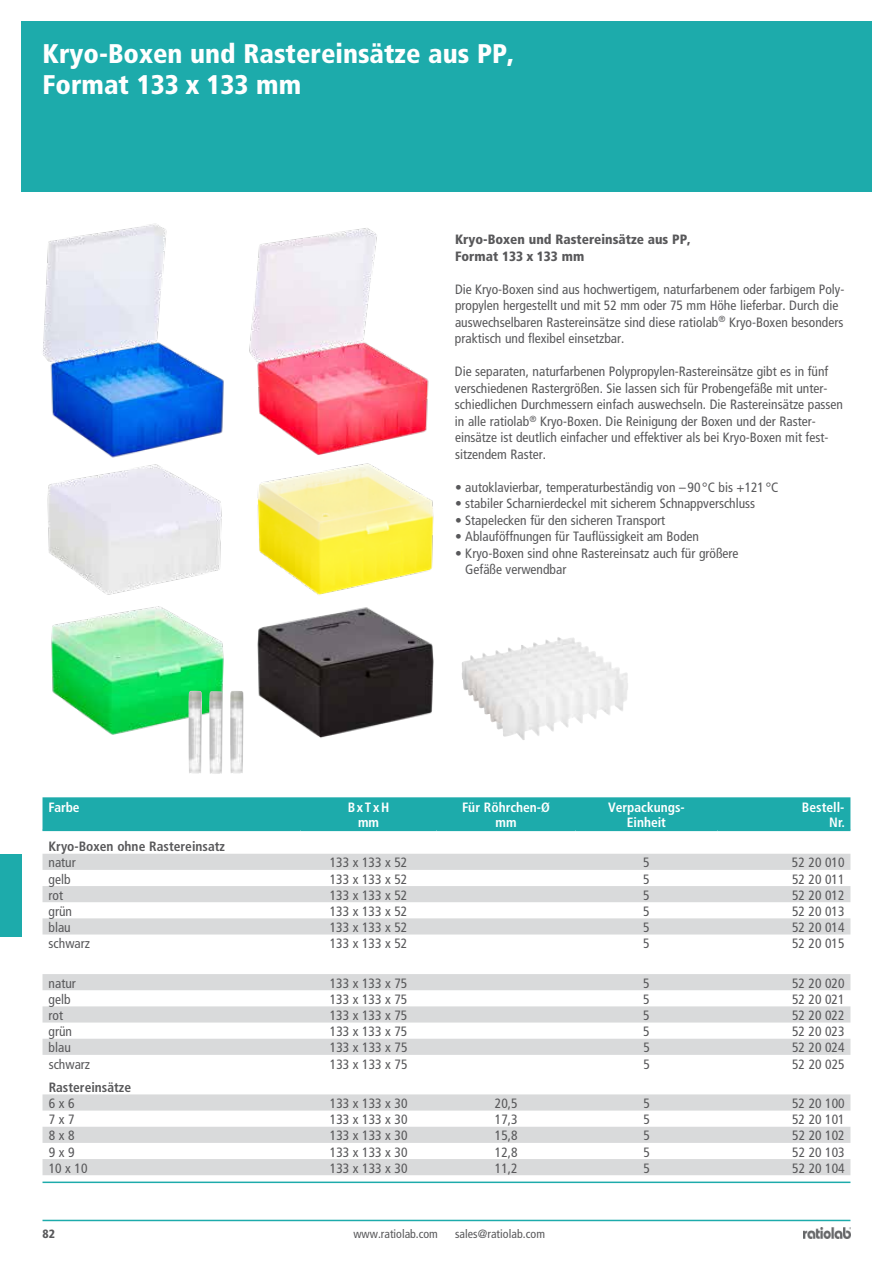
<style>
.page{position:relative;width:893px;height:1263px;background:#fff}
.page>*{position:absolute;margin:0;border:0;box-sizing:border-box;transform-origin:0 0}
.t1{font:900 condensed 27px/31.5px "Frutiger";color:#fff}
.t2{font:condensed 13.5px/16.5px "Frutiger";color:#58585a}
.t3{font:700 condensed 13.5px/15px "Frutiger";color:#fff;text-align:center}
.t4{font:900 condensed 13.5px/16.5px "Frutiger";color:#58585a}
.t5{font:700 condensed 13.5px "Frutiger";color:#58585a}
.t6{font:condensed 13.5px "Frutiger";color:#58585a}
.t7{font:condensed 12px "Frutiger";letter-spacing:.005em;color:#58585a}
.t8{font:900 condensed 12px "Frutiger";color:#58585a}
</style>
<div class="page">
<div style="left:21px;top:21px;width:851px;height:170px;background:#1dabab"></div>
<hr style="left:43px;top:1220px;width:807px;height:1px;background:#1dabab">
<div style="left:0;top:855px;width:21px;height:82px;background:#1dabab"></div>
<svg style="left:803px;top:1227px;width:48px;height:12px"></svg>
<img style="left:804px;top:1228px;width:46px;height:10px">
<img style="left:257px;top:467px;width:177px;height:128px">
<img style="left:47px;top:464px;width:175px;height:130px">
<img style="left:249px;top:228px;width:180px;height:239px">
<img style="left:462px;top:637px;width:111px;height:103px">
<img style="left:43px;top:223px;width:181px;height:235px">
<img style="left:51px;top:594px;width:173px;height:154px">
<img style="left:257px;top:607px;width:177px;height:131px">
<img style="left:189px;top:691px;width:13px;height:83px">
<img style="left:209px;top:691px;width:14px;height:83px">
<img style="left:230px;top:691px;width:14px;height:83px">
<hr style="left:43px;top:1181px;width:807px;height:2px;background:#1dabab">
<div style="left:43px;top:797px;width:807px;height:32px;background:#1dabab"></div>
<svg style="left:43px;top:854px;width:807px;height:321px"></svg>
<hr style="left:43px;top:829px;width:257px;height:2px;background:#1dabab">
<hr style="left:300px;top:829px;width:137px;height:2px;background:#1dabab">
<hr style="left:437px;top:829px;width:138px;height:2px;background:#1dabab">
<hr style="left:575px;top:829px;width:142px;height:2px;background:#1dabab">
<hr style="left:717px;top:829px;width:133px;height:2px;background:#1dabab">
<h1 class="t1" style="left:43px;top:38px;width:473px">Kryo-Boxen und Rastereinsätze aus PP,<br>Format 133 x 133 mm</h1>
<p class="t4" style="left:455px;top:231px;width:237px">Kryo-Boxen und Rastereinsätze aus PP,<br>Format 133 x 133 mm</p>
<p class="t2" style="left:455px;top:281px;width:391px">Die Kryo-Boxen sind aus hochwertigem, naturfarbenem oder farbigem Poly&shy;propylen hergestellt und mit 52 mm oder 75 mm Höhe lieferbar. Durch die auswechselbaren Rastereinsätze sind diese ratiolab<sup>®</sup> Kryo-Boxen besonders praktisch und flexibel einsetzbar.</p>
<p class="t2" style="left:455px;top:364px;width:390px">Die separaten, naturfarbenen Polypropylen-Rastereinsätze gibt es in fünf verschiedenen Rastergrößen. Sie lassen sich für Probengefäße mit unter&shy;schiedlichen Durchmessern einfach auswechseln. Die Rastereinsätze passen in alle ratiolab<sup>®</sup> Kryo-Boxen. Die Reinigung der Boxen und der Raster&shy;einsätze ist deutlich einfacher und effektiver als bei Kryo-Boxen mit fest&shy;sitzendem Raster.</p>
<p class="t2" style="left:455px;top:479px;width:325px">• autoklavierbar, temperaturbeständig von –90 °C bis +121 °C</p>
<p class="t2" style="left:455px;top:496px;width:302px">• stabiler Scharnierdeckel mit sicherem Schnappverschluss</p>
<p class="t2" style="left:455px;top:512px;width:212px">• Stapelecken für den sicheren Transport</p>
<p class="t2" style="left:455px;top:529px;width:246px">• Ablauföffnungen für Tauflüssigkeit am Boden</p>
<p class="t2" style="left:465px;top:545px;width:275px;text-indent:-10px">• Kryo-Boxen sind ohne Rastereinsatz auch für größere<br>Gefäße verwendbar</p>
<p class="t3" style="left:49px;top:800px;width:32px">Farbe</p>
<p class="t3" style="left:348px;top:800px;width:43px">BxTxH mm</p>
<p class="t3" style="left:462px;top:800px;width:89px">Für Röhrchen-Ø mm</p>
<p class="t3" style="left:608px;top:800px;width:78px">Verpackungs-<br>Einheit</p>
<p class="t3" style="left:802px;top:800px;width:45px;text-align:right">Bestell-<br>Nr.</p>
<p class="t5" style="left:49px;top:838px;width:178px">Kryo-Boxen ohne Rastereinsatz</p>
<p class="t2" style="left:49px;top:854px;width:29px">natur</p>
<p class="t2" style="left:330px;top:854px;width:79px">133 x 133 x 52</p>
<p class="t6" style="left:643px;top:855px;width:8px">5</p>
<p class="t2" style="left:792px;top:854px;width:54px">52 20 010</p>
<p class="t2" style="left:49px;top:871px;width:23px">gelb</p>
<p class="t2" style="left:330px;top:871px;width:79px">133 x 133 x 52</p>
<p class="t6" style="left:643px;top:871px;width:8px">5</p>
<p class="t2" style="left:792px;top:871px;width:54px">52 20 011</p>
<p class="t2" style="left:49px;top:887px;width:16px">rot</p>
<p class="t2" style="left:330px;top:887px;width:79px">133 x 133 x 52</p>
<p class="t6" style="left:643px;top:887px;width:8px">5</p>
<p class="t2" style="left:792px;top:887px;width:54px">52 20 012</p>
<p class="t2" style="left:49px;top:903px;width:25px">grün</p>
<p class="t2" style="left:330px;top:903px;width:79px">133 x 133 x 52</p>
<p class="t6" style="left:643px;top:903px;width:8px">5</p>
<p class="t2" style="left:792px;top:903px;width:54px">52 20 013</p>
<p class="t2" style="left:49px;top:919px;width:24px">blau</p>
<p class="t2" style="left:330px;top:919px;width:79px">133 x 133 x 52</p>
<p class="t6" style="left:643px;top:919px;width:8px">5</p>
<p class="t2" style="left:792px;top:919px;width:54px">52 20 014</p>
<p class="t2" style="left:49px;top:935px;width:43px">schwarz</p>
<p class="t2" style="left:330px;top:935px;width:79px">133 x 133 x 52</p>
<p class="t6" style="left:643px;top:935px;width:8px">5</p>
<p class="t2" style="left:792px;top:935px;width:54px">52 20 015</p>
<p class="t2" style="left:49px;top:975px;width:29px">natur</p>
<p class="t2" style="left:330px;top:975px;width:79px">133 x 133 x 75</p>
<p class="t6" style="left:643px;top:975px;width:8px">5</p>
<p class="t2" style="left:792px;top:975px;width:54px">52 20 020</p>
<p class="t2" style="left:49px;top:991px;width:23px">gelb</p>
<p class="t2" style="left:330px;top:991px;width:79px">133 x 133 x 75</p>
<p class="t6" style="left:643px;top:991px;width:8px">5</p>
<p class="t2" style="left:792px;top:991px;width:54px">52 20 021</p>
<p class="t2" style="left:49px;top:1007px;width:16px">rot</p>
<p class="t2" style="left:330px;top:1007px;width:79px">133 x 133 x 75</p>
<p class="t6" style="left:643px;top:1007px;width:8px">5</p>
<p class="t2" style="left:792px;top:1007px;width:54px">52 20 022</p>
<p class="t2" style="left:49px;top:1023px;width:25px">grün</p>
<p class="t2" style="left:330px;top:1023px;width:79px">133 x 133 x 75</p>
<p class="t6" style="left:643px;top:1024px;width:8px">5</p>
<p class="t2" style="left:792px;top:1023px;width:54px">52 20 023</p>
<p class="t2" style="left:49px;top:1039px;width:24px">blau</p>
<p class="t2" style="left:330px;top:1039px;width:79px">133 x 133 x 75</p>
<p class="t6" style="left:643px;top:1040px;width:8px">5</p>
<p class="t2" style="left:792px;top:1039px;width:54px">52 20 024</p>
<p class="t2" style="left:49px;top:1056px;width:43px">schwarz</p>
<p class="t2" style="left:330px;top:1056px;width:79px">133 x 133 x 75</p>
<p class="t6" style="left:643px;top:1056px;width:8px">5</p>
<p class="t2" style="left:792px;top:1056px;width:54px">52 20 025</p>
<p class="t5" style="left:49px;top:1079px;width:84px">Rastereinsätze</p>
<p class="t2" style="left:49px;top:1095px;width:27px">6 x 6</p>
<p class="t2" style="left:330px;top:1095px;width:79px">133 x 133 x 30</p>
<p class="t6" style="left:495px;top:1095px;width:24px">20,5</p>
<p class="t6" style="left:643px;top:1095px;width:8px">5</p>
<p class="t2" style="left:792px;top:1095px;width:54px">52 20 100</p>
<p class="t2" style="left:49px;top:1111px;width:27px">7 x 7</p>
<p class="t2" style="left:330px;top:1111px;width:79px">133 x 133 x 30</p>
<p class="t6" style="left:495px;top:1112px;width:24px">17,3</p>
<p class="t6" style="left:643px;top:1112px;width:8px">5</p>
<p class="t2" style="left:792px;top:1111px;width:54px">52 20 101</p>
<p class="t2" style="left:49px;top:1127px;width:27px">8 x 8</p>
<p class="t2" style="left:330px;top:1127px;width:79px">133 x 133 x 30</p>
<p class="t6" style="left:495px;top:1128px;width:24px">15,8</p>
<p class="t6" style="left:643px;top:1128px;width:8px">5</p>
<p class="t2" style="left:792px;top:1127px;width:54px">52 20 102</p>
<p class="t2" style="left:49px;top:1144px;width:27px">9 x 9</p>
<p class="t2" style="left:330px;top:1144px;width:79px">133 x 133 x 30</p>
<p class="t6" style="left:495px;top:1144px;width:24px">12,8</p>
<p class="t6" style="left:643px;top:1144px;width:8px">5</p>
<p class="t2" style="left:792px;top:1144px;width:54px">52 20 103</p>
<p class="t2" style="left:49px;top:1160px;width:40px">10 x 10</p>
<p class="t2" style="left:330px;top:1160px;width:79px">133 x 133 x 30</p>
<p class="t2" style="left:495px;top:1160px;width:24px">11,2</p>
<p class="t2" style="left:643px;top:1160px;width:8px">5</p>
<p class="t2" style="left:792px;top:1160px;width:54px">52 20 104</p>
<p class="t8" style="left:43px;top:1226px;width:14px">82</p>
<p class="t7" style="left:353px;top:1227px;width:86px">www.ratiolab.com</p>
<p class="t7" style="left:455px;top:1227px;width:92px">sales@ratiolab.com</p>
</div>
